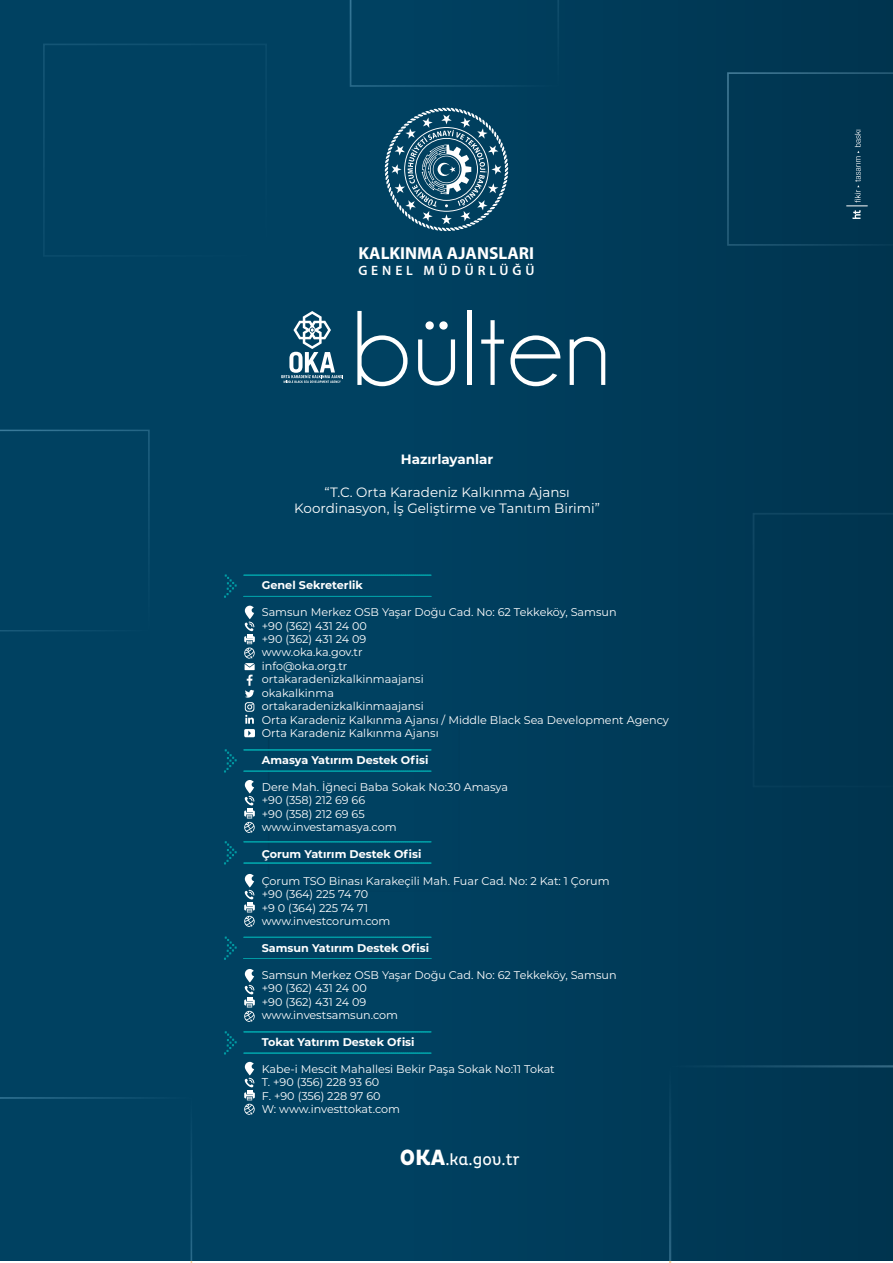
<style>
.page{position:relative;width:893px;height:1263px;background:#fff}
.page>*{position:absolute;margin:0;border:0;box-sizing:border-box;transform-origin:0 0}
.t1{font:107.25px "Champagne&Limousines";letter-spacing:.02em;color:#fff}
.t2{font:700 17.4px "Myriad Pro";color:#fff}
.t3{font:16.5px "Pluto Cond";color:#fff}
.t4{font:600 13.65px "Myriad Pro";letter-spacing:.285em;color:#fff}
.t5{font:13.5px/16.2px "Montserrat";color:#fff;text-align:center}
.t6{font:700 13.5px "Montserrat";color:#fff}
.t7{font:11.25px/13.5px "Montserrat";color:#fff}
.t8{font:700 11.25px "Montserrat";color:#fff}
.s1{font-weight:800;font-size:22.5px}
</style>
<div class="page">
<div style="left:0;top:0;width:893px;height:1261px;background:linear-gradient(to right,#004566,#003652)"></div>
<div style="left:0;top:430px;width:150px;height:201px;background:#004161"></div>
<div style="left:0;top:1097px;width:192px;height:166px;background:#004161"></div>
<div style="left:669px;top:1065px;width:224px;height:198px;background:#003753"></div>
<div style="left:753px;top:513px;width:140px;height:274px;background:#003551"></div>
<div style="left:350px;top:0;width:209px;height:87px;background:#00405f"></div>
<svg style="left:281px;top:311px;width:63px;height:72px"></svg>
<svg style="left:224px;top:574px;width:13px;height:24px"></svg>
<svg style="left:244px;top:596px;width:187px;height:1px"></svg>
<svg style="left:244px;top:575px;width:187px;height:1px"></svg>
<svg style="left:224px;top:749px;width:13px;height:23px"></svg>
<svg style="left:244px;top:770px;width:187px;height:2px"></svg>
<svg style="left:244px;top:749px;width:187px;height:1px"></svg>
<svg style="left:224px;top:841px;width:13px;height:23px"></svg>
<svg style="left:244px;top:862px;width:187px;height:2px"></svg>
<svg style="left:244px;top:841px;width:187px;height:1px"></svg>
<svg style="left:224px;top:936px;width:13px;height:24px"></svg>
<svg style="left:244px;top:958px;width:187px;height:1px"></svg>
<svg style="left:244px;top:937px;width:187px;height:1px"></svg>
<svg style="left:224px;top:1031px;width:13px;height:23px"></svg>
<svg style="left:244px;top:1052px;width:187px;height:2px"></svg>
<svg style="left:244px;top:1031px;width:187px;height:1px"></svg>
<svg style="left:244px;top:606px;width:11px;height:131px"></svg>
<svg style="left:244px;top:780px;width:11px;height:53px"></svg>
<svg style="left:244px;top:874px;width:11px;height:53px"></svg>
<svg style="left:244px;top:969px;width:11px;height:53px"></svg>
<svg style="left:244px;top:1062px;width:11px;height:53px"></svg>
<div style="left:727px;top:72px;width:166px;height:174px;background:#003651"></div>
<svg style="left:385px;top:108px;width:123px;height:123px"></svg>
<h2 class="t2" style="left:358px;top:241px;width:177px">KALKINMA AJANSLARI</h2>
<p class="t4" style="left:358px;top:262px;width:178px">GENEL MÜDÜRLÜĞÜ</p>
<h1 class="t1" style="left:352px;top:295px;width:260px">bülten</h1>
<p class="t6" style="left:401px;top:450px;width:94px">Hazırlayanlar</p>
<p class="t5" style="left:294px;top:483px;width:307px">“T.C. Orta Karadeniz Kalkınma Ajansı<br>Koordinasyon, İş Geliştirme ve Tanıtım Birimi”</p>
<p class="t8" style="left:262px;top:577px;width:103px">Genel Sekreterlik</p>
<p class="t7" style="left:262px;top:605px;width:409px">Samsun Merkez OSB Yaşar Doğu Cad. No: 62 Tekkeköy, Samsun<br>+90 (362) 431 24 00<br>+90 (362) 431 24 09<br>www.oka.ka.gov.tr<br>info@oka.org.tr<br>ortakaradenizkalkinmaajansi<br>okakalkinma<br>ortakaradenizkalkinmaajansi<br>Orta Karadeniz Kalkınma Ajansı / Middle Black Sea Development Agency<br>Orta Karadeniz Kalkınma Ajansı</p>
<p class="t8" style="left:262px;top:752px;width:168px">Amasya Yatırım Destek Ofisi</p>
<p class="t7" style="left:262px;top:780px;width:248px">Dere Mah. İğneci Baba Sokak No:30 Amasya +90 (358) 212 69 66<br>+90 (358) 212 69 65<br>www.investamasya.com</p>
<p class="t8" style="left:262px;top:846px;width:161px">Çorum Yatırım Destek Ofisi</p>
<p class="t7" style="left:262px;top:874px;width:349px">Çorum TSO Binası Karakeçili Mah. Fuar Cad. No: 2 Kat: 1 Çorum +90 (364) 225 74 70<br>+9 0 (364) 225 74 71<br>www.investcorum.com</p>
<p class="t8" style="left:262px;top:940px;width:169px">Samsun Yatırım Destek Ofisi</p>
<p class="t7" style="left:262px;top:968px;width:356px">Samsun Merkez OSB Yaşar Doğu Cad. No: 62 Tekkeköy, Samsun +90 (362) 431 24 00<br>+90 (362) 431 24 09<br>www.investsamsun.com</p>
<p class="t8" style="left:262px;top:1034px;width:154px">Tokat Yatırım Destek Ofisi</p>
<p class="t7" style="left:262px;top:1062px;width:295px">Kabe-i Mescit Mahallesi Bekir Paşa Sokak No:11 Tokat<br>T. +90 (356) 228 93 60<br>F. +90 (356) 228 97 60<br>W: www.investtokat.com</p>
<h3 class="t3" style="left:400px;top:1150px;width:121px"><span class="s1">OKA</span>.ka.gov.tr</h3>
</div>
